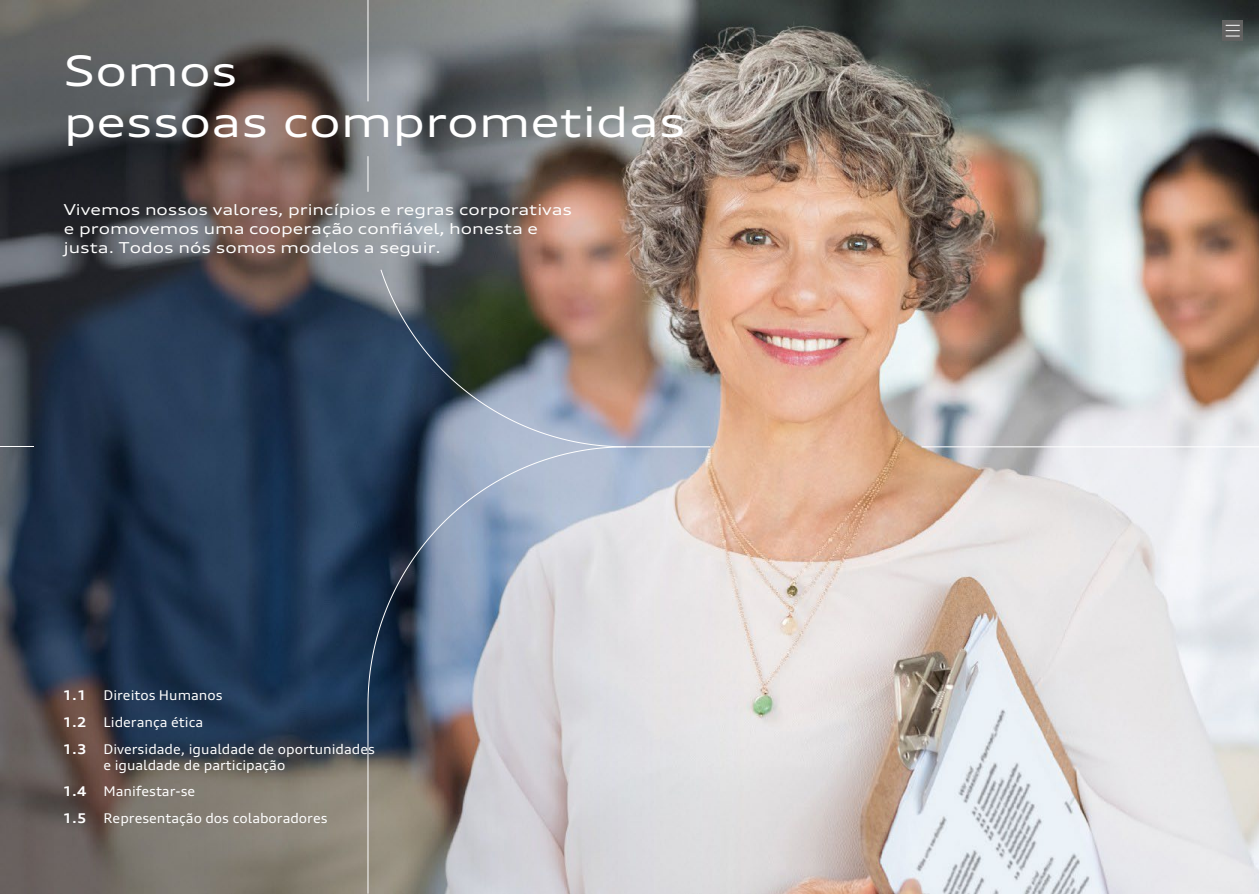
<style>
.page{position:relative;width:1259px;height:894px;background:#fff}
.page>*{position:absolute;margin:0;border:0;box-sizing:border-box;transform-origin:0 0}
.t1{font:expanded 42px/50.4px "Audi Type";color:#fff}
.t2{font:expanded 15px/18.8px "Audi Type";color:#fff}
.t3{font:expanded 13.5px/16.2px "Audi Type";color:#fff}
.t4{font:700 expanded 13.5px "Audi Type";color:#fff}
</style>
<div class="page">
<img style="left:0;top:0;width:1258px;height:893px">
<div style="left:1222px;top:20px;width:20px;height:21px;background:#626261"></div>
<svg style="left:1225px;top:25px;width:14px;height:12px"></svg>
<hr style="left:0;top:446px;width:33px;height:1px;background:#fff">
<svg style="left:380px;top:269px;width:246px;height:177px;background:#706d6f"></svg>
<svg style="left:367px;top:446px;width:344px;height:447px;background:#adb1b9"></svg>
<hr style="left:367px;top:0;width:1px;height:101px;background:#fff">
<hr style="left:921px;top:446px;width:337px;height:1px;background:#fff">
<hr style="left:367px;top:156px;width:1px;height:36px;background:#fff">
<h1 class="t1" style="left:64px;top:44px;width:623px">Somos<br>pessoas comprometidas</h1>
<p class="t2" style="left:64px;top:200px;width:510px">Vivemos nossos valores, princípios e regras corporativas e promovemos uma cooperação confiável, honesta e justa. Todos nós somos modelos a seguir.</p>
<p class="t4" style="left:63px;top:686px;width:25px">1.1</p>
<p class="t3" style="left:103px;top:686px;width:121px">Direitos Humanos</p>
<p class="t4" style="left:63px;top:713px;width:25px">1.2</p>
<p class="t3" style="left:103px;top:713px;width:101px">Liderança ética</p>
<p class="t4" style="left:63px;top:740px;width:25px">1.3</p>
<p class="t3" style="left:103px;top:740px;width:273px">Diversidade, igualdade de oportunidades e igualdade de participação</p>
<p class="t4" style="left:63px;top:783px;width:25px">1.4</p>
<p class="t3" style="left:103px;top:783px;width:93px">Manifestar-se</p>
<p class="t4" style="left:63px;top:809px;width:25px">1.5</p>
<p class="t3" style="left:103px;top:809px;width:226px">Representação dos colaboradores</p>
</div>
